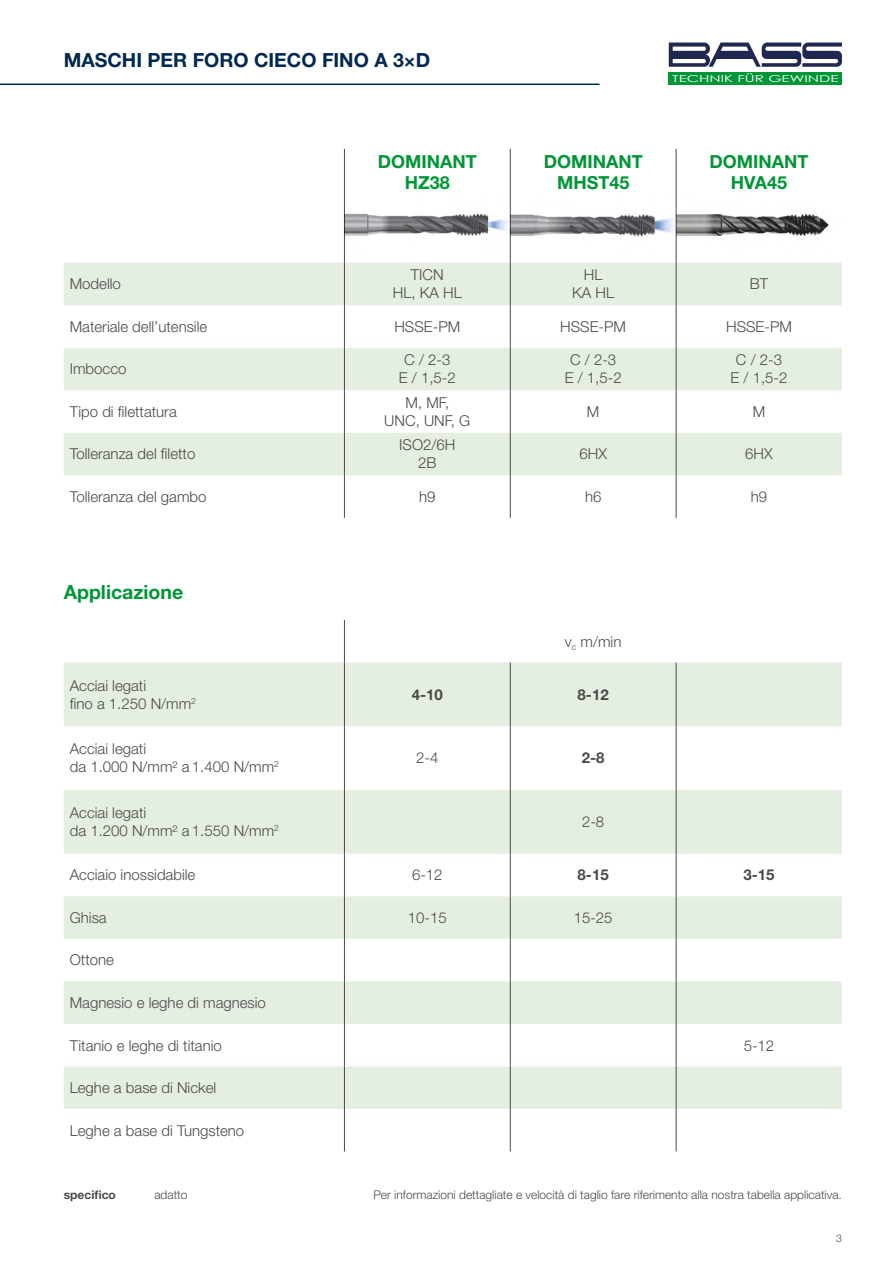
<style>
.page{position:relative;width:893px;height:1263px;background:#fff}
.page>*{position:absolute;margin:0;border:0;box-sizing:border-box;transform-origin:0 0}
.t1{font:700 19.5px "Helvetica Neue LT Std";color:#002851}
.t2{font:700 19.5px "Helvetica Neue LT Std";color:#009636}
.t3{font:700 18px/21.6px "Helvetica Neue LT Std";color:#009636;text-align:center}
.t4{font:300 15px/18px "Helvetica Neue LT Std";color:#4a4a49;text-align:center}
.t5{font:700 15px "Helvetica Neue LT Std";color:#4a4a49}
.t6{font:300 12px "Helvetica Neue LT Std";color:#4a4a49}
.t7{font:700 12px "Helvetica Neue LT Std";color:#4a4a49}
.t8{font:300 10.5px "Helvetica Neue LT Std";color:#4a4a49}
.t9{font:9.6px "Century Gothic";color:#fff;scale:1.58 1}
</style>
<div class="page">
<div style="left:669px;top:72px;width:173px;height:13px;background:#009636"></div>
<svg style="left:669px;top:43px;width:173px;height:24px"></svg>
<hr style="left:0;top:84px;width:600px;height:1px;background:#002851">
<svg style="left:64px;top:263px;width:778px;height:212px;fill:#e4efe1"></svg>
<hr style="left:344px;top:149px;width:1px;height:114px;background:#4a4a49">
<hr style="left:510px;top:149px;width:1px;height:114px;background:#4a4a49">
<hr style="left:676px;top:149px;width:1px;height:114px;background:#4a4a49">
<hr style="left:344px;top:263px;width:1px;height:42px;background:#4a4a49">
<hr style="left:510px;top:263px;width:1px;height:42px;background:#4a4a49">
<hr style="left:676px;top:263px;width:1px;height:42px;background:#4a4a49">
<hr style="left:344px;top:305px;width:1px;height:43px;background:#4a4a49">
<hr style="left:510px;top:305px;width:1px;height:43px;background:#4a4a49">
<hr style="left:676px;top:305px;width:1px;height:43px;background:#4a4a49">
<hr style="left:344px;top:348px;width:1px;height:42px;background:#4a4a49">
<hr style="left:510px;top:348px;width:1px;height:42px;background:#4a4a49">
<hr style="left:676px;top:348px;width:1px;height:42px;background:#4a4a49">
<hr style="left:344px;top:390px;width:1px;height:43px;background:#4a4a49">
<hr style="left:510px;top:390px;width:1px;height:43px;background:#4a4a49">
<hr style="left:676px;top:390px;width:1px;height:43px;background:#4a4a49">
<hr style="left:344px;top:433px;width:1px;height:42px;background:#4a4a49">
<hr style="left:510px;top:433px;width:1px;height:42px;background:#4a4a49">
<hr style="left:676px;top:433px;width:1px;height:42px;background:#4a4a49">
<hr style="left:344px;top:475px;width:1px;height:43px;background:#4a4a49">
<hr style="left:510px;top:475px;width:1px;height:43px;background:#4a4a49">
<hr style="left:676px;top:475px;width:1px;height:43px;background:#4a4a49">
<img style="left:344px;top:193px;width:485px;height:64px">
<svg style="left:64px;top:662px;width:778px;height:447px;fill:#e4efe1"></svg>
<hr style="left:344px;top:620px;width:1px;height:42px;background:#4a4a49">
<hr style="left:344px;top:662px;width:1px;height:64px;background:#4a4a49">
<hr style="left:510px;top:662px;width:1px;height:64px;background:#4a4a49">
<hr style="left:676px;top:662px;width:1px;height:64px;background:#4a4a49">
<hr style="left:344px;top:726px;width:1px;height:64px;background:#4a4a49">
<hr style="left:510px;top:726px;width:1px;height:64px;background:#4a4a49">
<hr style="left:676px;top:726px;width:1px;height:64px;background:#4a4a49">
<hr style="left:344px;top:790px;width:1px;height:64px;background:#4a4a49">
<hr style="left:510px;top:790px;width:1px;height:64px;background:#4a4a49">
<hr style="left:676px;top:790px;width:1px;height:64px;background:#4a4a49">
<hr style="left:344px;top:854px;width:1px;height:42px;background:#4a4a49">
<hr style="left:510px;top:854px;width:1px;height:42px;background:#4a4a49">
<hr style="left:676px;top:854px;width:1px;height:42px;background:#4a4a49">
<hr style="left:344px;top:896px;width:1px;height:43px;background:#4a4a49">
<hr style="left:510px;top:896px;width:1px;height:43px;background:#4a4a49">
<hr style="left:676px;top:896px;width:1px;height:43px;background:#4a4a49">
<hr style="left:344px;top:939px;width:1px;height:42px;background:#4a4a49">
<hr style="left:510px;top:939px;width:1px;height:42px;background:#4a4a49">
<hr style="left:676px;top:939px;width:1px;height:42px;background:#4a4a49">
<hr style="left:344px;top:981px;width:1px;height:43px;background:#4a4a49">
<hr style="left:510px;top:981px;width:1px;height:43px;background:#4a4a49">
<hr style="left:676px;top:981px;width:1px;height:43px;background:#4a4a49">
<hr style="left:344px;top:1024px;width:1px;height:42px;background:#4a4a49">
<hr style="left:510px;top:1024px;width:1px;height:42px;background:#4a4a49">
<hr style="left:676px;top:1024px;width:1px;height:42px;background:#4a4a49">
<hr style="left:344px;top:1066px;width:1px;height:43px;background:#4a4a49">
<hr style="left:510px;top:1066px;width:1px;height:43px;background:#4a4a49">
<hr style="left:676px;top:1066px;width:1px;height:43px;background:#4a4a49">
<hr style="left:344px;top:1109px;width:1px;height:42px;background:#4a4a49">
<hr style="left:510px;top:1109px;width:1px;height:42px;background:#4a4a49">
<hr style="left:676px;top:1109px;width:1px;height:42px;background:#4a4a49">
<h1 class="t1" style="left:64px;top:48px;width:368px">MASCHI PER FORO CIECO FINO A 3×D</h1>
<p class="t9" style="left:672px;top:72px;width:107px">TECHNIK FÜR GEWINDE</p>
<p class="t3" style="left:378px;top:150px;width:100px">DOMINANT<br>HZ38</p>
<p class="t3" style="left:544px;top:150px;width:100px">DOMINANT<br>MHST45</p>
<p class="t3" style="left:709px;top:150px;width:100px">DOMINANT<br>HVA45</p>
<p class="t4" style="left:70px;top:275px;width:53px">Modello</p>
<p class="t4" style="left:393px;top:266px;width:70px">TICN<br>HL, KA HL</p>
<p class="t4" style="left:572px;top:266px;width:43px">HL<br>KA HL</p>
<p class="t4" style="left:750px;top:275px;width:20px">BT</p>
<p class="t4" style="left:70px;top:317px;width:139px">Materiale dell’utensile</p>
<p class="t4" style="left:394px;top:317px;width:67px">HSSE-PM</p>
<p class="t4" style="left:560px;top:317px;width:67px">HSSE-PM</p>
<p class="t4" style="left:726px;top:317px;width:67px">HSSE-PM</p>
<p class="t4" style="left:70px;top:360px;width:58px">Imbocco</p>
<p class="t4" style="left:399px;top:351px;width:58px">C / 2-3<br>E / 1,5-2</p>
<p class="t4" style="left:565px;top:351px;width:58px">C / 2-3<br>E / 1,5-2</p>
<p class="t4" style="left:730px;top:351px;width:58px">C / 2-3<br>E / 1,5-2</p>
<p class="t4" style="left:70px;top:402px;width:109px">Tipo di filettatura</p>
<p class="t4" style="left:384px;top:393px;width:88px">M, MF,<br>UNC, UNF, G</p>
<p class="t4" style="left:587px;top:402px;width:14px">M</p>
<p class="t4" style="left:753px;top:402px;width:14px">M</p>
<p class="t4" style="left:70px;top:445px;width:127px">Tolleranza del filetto</p>
<p class="t4" style="left:399px;top:436px;width:58px">ISO2/6H<br>2B</p>
<p class="t4" style="left:579px;top:445px;width:29px">6HX</p>
<p class="t4" style="left:745px;top:445px;width:29px">6HX</p>
<p class="t4" style="left:70px;top:487px;width:138px">Tolleranza del gambo</p>
<p class="t4" style="left:419px;top:487px;width:18px">h9</p>
<p class="t4" style="left:585px;top:487px;width:18px">h6</p>
<p class="t4" style="left:751px;top:487px;width:18px">h9</p>
<h1 class="t2" style="left:64px;top:580px;width:121px">Applicazione</h1>
<p class="t4" style="left:565px;top:632px;width:58px">v<sub>c</sub> m/min</p>
<p class="t4" style="left:70px;top:676px;width:128px;text-align:left">Acciai legati<br>fino a 1.250 N/mm<sup>2</sup></p>
<p class="t5" style="left:412px;top:685px;width:33px">4-10</p>
<p class="t5" style="left:578px;top:685px;width:33px">8-12</p>
<p class="t4" style="left:70px;top:740px;width:211px;text-align:left">Acciai legati<br>da 1.000 N/mm² a 1.400 N/mm<sup>2</sup></p>
<p class="t4" style="left:416px;top:749px;width:24px">2-4</p>
<p class="t5" style="left:582px;top:749px;width:24px">2-8</p>
<p class="t4" style="left:70px;top:804px;width:211px;text-align:left">Acciai legati<br>da 1.200 N/mm² a 1.550 N/mm<sup>2</sup></p>
<p class="t4" style="left:582px;top:813px;width:24px">2-8</p>
<p class="t4" style="left:70px;top:866px;width:127px">Acciaio inossidabile</p>
<p class="t4" style="left:412px;top:866px;width:32px">6-12</p>
<p class="t5" style="left:578px;top:866px;width:33px">8-15</p>
<p class="t5" style="left:743px;top:866px;width:33px">3-15</p>
<p class="t4" style="left:70px;top:908px;width:38px">Ghisa</p>
<p class="t4" style="left:408px;top:908px;width:40px">10-15</p>
<p class="t4" style="left:574px;top:908px;width:40px">15-25</p>
<p class="t4" style="left:70px;top:951px;width:46px">Ottone</p>
<p class="t4" style="left:70px;top:993px;width:198px">Magnesio e leghe di magnesio</p>
<p class="t4" style="left:70px;top:1036px;width:154px">Titanio e leghe di titanio</p>
<p class="t4" style="left:744px;top:1036px;width:32px">5-12</p>
<p class="t4" style="left:70px;top:1078px;width:148px">Leghe a base di Nickel</p>
<p class="t4" style="left:70px;top:1121px;width:176px">Leghe a base di Tungsteno</p>
<p class="t7" style="left:64px;top:1187px;width:54px">specifico</p>
<p class="t6" style="left:154px;top:1187px;width:35px">adatto</p>
<p class="t6" style="left:373px;top:1187px;width:470px">Per informazioni dettagliate e velocità di taglio fare riferimento alla nostra tabella applicativa.</p>
<p class="t8" style="left:836px;top:1231px;width:7px">3</p>
</div>
